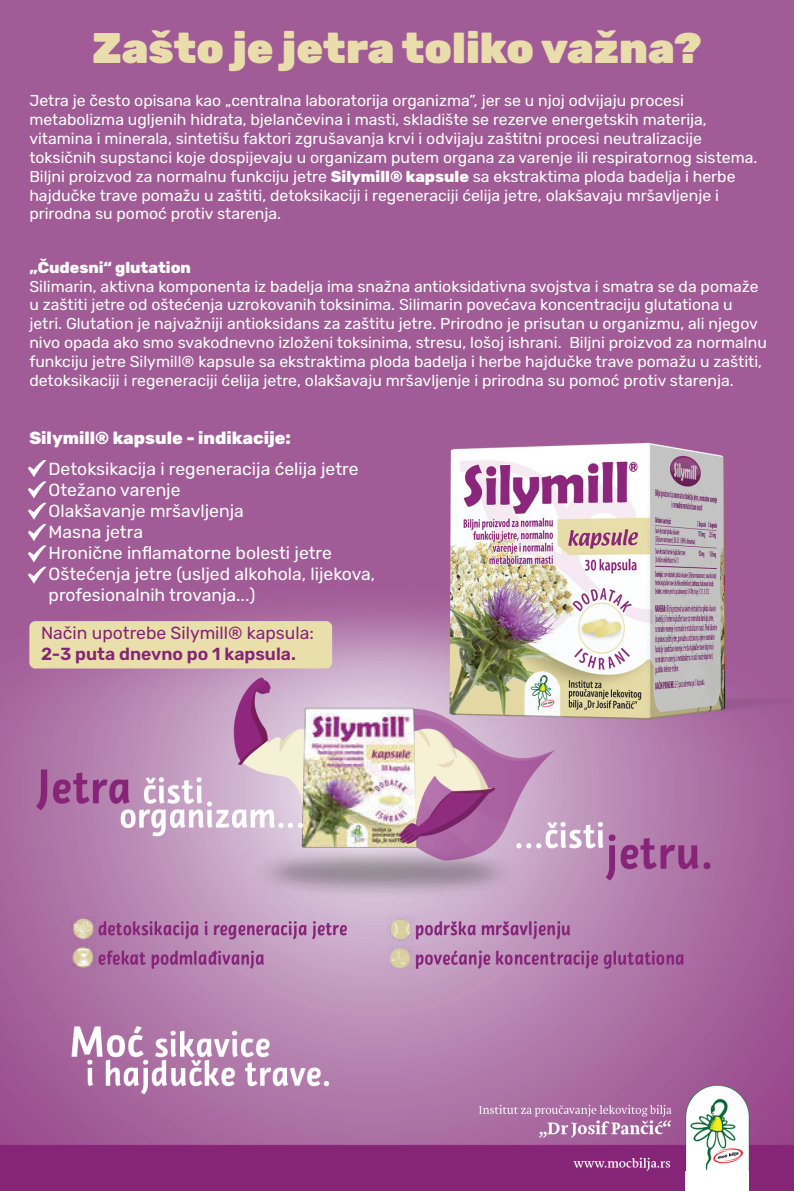
<style>
.page{position:relative;width:794px;height:1191px;background:#fff}
.page>*{position:absolute;margin:0;border:0;box-sizing:border-box;transform-origin:0 0}
.t1{font:900 42.88px "Rubik";color:#e9deab}
.t2{font:17.5px/21px "Rubik";color:#fff}
.t3{font:17.5px "Rubik";color:#862577}
.t4{font:800 17.5px "Rubik";color:#fff}
.t5{font:600 17.5px "Rubik";color:#862577}
.t6{font:15.75px/18.9px "Rubik";color:#fff}
.t7{font:800 15.75px "Rubik";color:#fff}
.s1{font-weight:800}
</style>
<div class="page">
<img style="left:0;top:0;width:794px;height:1172px">
<div style="left:0;top:1172px;width:794px;height:19px;background:#862577"></div>
<div style="left:685px;top:1171px;width:63px;height:20px;background:#fff"></div>
<svg style="left:28px;top:460px;width:18px;height:123px"></svg>
<div style="left:29px;top:621px;width:303px;height:47px;background:#e8dfab;border-radius:6px"></div>
<h1 class="t1" style="left:92px;top:23px;width:611px">Zašto je jetra toliko važna?</h1>
<p class="t6" style="left:29px;top:92px;width:729px">Jetra je često opisana kao „centralna laboratorija organizma”, jer se u njoj odvijaju procesi metabolizma ugljenih hidrata, bjelančevina i masti, skladište se rezerve energetskih materija, vitamina i minerala, sintetišu faktori zgrušavanja krvi i odvijaju zaštitni procesi neutralizacije toksičnih supstanci koje dospijevaju u organizam putem organa za varenje ili respiratornog sistema.<br>Biljni proizvod za normalnu funkciju jetre <span class="s1">Silymill® kapsule</span> sa ekstraktima ploda badelja i herbe hajdučke trave pomažu u zaštiti, detoksikaciji i regeneraciji ćelija jetre, olakšavaju mršavljenje i prirodna su pomoć protiv starenja.</p>
<p class="t7" style="left:29px;top:258px;width:163px">„Čudesni“ glutation</p>
<p class="t6" style="left:29px;top:277px;width:739px">Silimarin, aktivna komponenta iz badelja ima snažna antioksidativna svojstva i smatra se da pomaže u zaštiti jetre od oštećenja uzrokovanih toksinima. Silimarin povećava koncentraciju glutationa u jetri. Glutation je najvažniji antioksidans za zaštitu jetre. Prirodno je prisutan u organizmu, ali njegov nivo opada ako smo svakodnevno izloženi toksinima, stresu, lošoj ishrani. Biljni proizvod za normalnu funkciju jetre Silymill® kapsule sa ekstraktima ploda badelja i herbe hajdučke trave pomažu u zaštiti, detoksikaciji i regeneraciji ćelija jetre, olakšavaju mršavljenje i prirodna su pomoć protiv starenja.</p>
<p class="t4" style="left:29px;top:428px;width:263px">Silymill® kapsule - indikacije:</p>
<p class="t2" style="left:49px;top:459px;width:328px">Detoksikacija i regeneracija ćelija jetre<br>Otežano varenje<br>Olakšavanje mršavljenja<br>Masna jetra<br>Hronične inflamatorne bolesti jetre<br>Oštećenja jetre (usljed alkohola, lijekova, profesionalnih trovanja...)</p>
<p class="t3" style="left:41px;top:620px;width:274px">Način upotrebe Silymill® kapsula:</p>
<p class="t5" style="left:41px;top:641px;width:256px">2-3 puta dnevno po 1 kapsula.</p>
</div>
